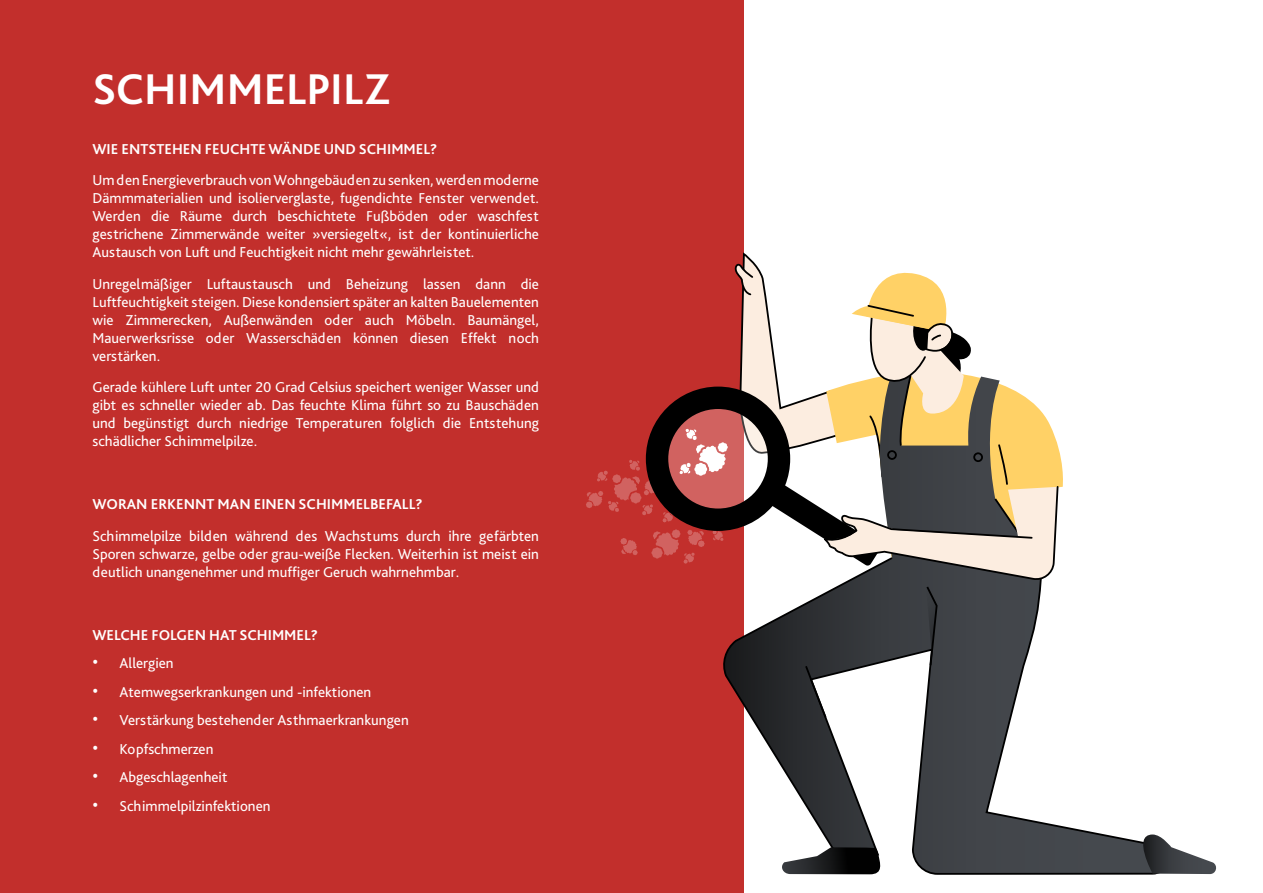
<style>
.page{position:relative;width:1263px;height:893px;background:#fff}
.page>*{position:absolute;margin:0;border:0;box-sizing:border-box;transform-origin:0 0}
.t1{font:700 45px "Bliss 2";letter-spacing:.005em;color:#fff}
.t2{font:15px/18px "Bliss Pro";color:#fff;text-align:justify}
.t3{font:700 15px "Bliss 2";color:#fff}
.s1{font-family:"Bliss 2";font-weight:300;font-size:19.5px}
</style>
<div class="page">
<div style="left:0;top:0;width:743px;height:893px;background:#c22f2c"></div>
<svg style="left:743px;top:719px;width:414px;height:156px"></svg>
<svg style="left:779px;top:847px;width:105px;height:27px"></svg>
<svg style="left:1131px;top:834px;width:86px;height:40px"></svg>
<svg style="left:586px;top:252px;width:473px;height:467px"></svg>
<h1 class="t1" style="left:92px;top:61px;width:299px">SCHIMMELPILZ</h1>
<p class="t3" style="left:92px;top:139px;width:346px">WIE ENTSTEHEN FEUCHTE WÄNDE UND SCHIMMEL?</p>
<p class="t2" style="left:92px;top:171px;width:448px">Um den Energieverbrauch von Wohngebäuden zu senken, werden moderne Dämmmaterialien und isolierverglaste, fugendichte Fenster verwendet.<br>Werden die Räume durch beschichtete Fußböden oder waschfest gestrichene Zimmerwände weiter »versiegelt«, ist der kontinuierliche Austausch von Luft und Feuchtigkeit nicht mehr gewährleistet.</p>
<p class="t2" style="left:92px;top:274px;width:448px">Unregelmäßiger Luftaustausch und Beheizung lassen dann die Luftfeuchtigkeit steigen. Diese kondensiert später an kalten Bauelementen wie Zimmerecken, Außenwänden oder auch Möbeln. Baumängel, Mauerwerksrisse oder Wasserschäden können diesen Effekt noch verstärken.</p>
<p class="t2" style="left:92px;top:378px;width:448px">Gerade kühlere Luft unter 20 Grad Celsius speichert weniger Wasser und gibt es schneller wieder ab. Das feuchte Klima führt so zu Bauschäden und begünstigt durch niedrige Temperaturen folglich die Entstehung schädlicher Schimmelpilze.</p>
<p class="t3" style="left:92px;top:495px;width:332px">WORAN ERKENNT MAN EINEN SCHIMMELBEFALL?</p>
<p class="t2" style="left:92px;top:526px;width:448px">Schimmelpilze bilden während des Wachstums durch ihre gefärbten Sporen schwarze, gelbe oder grau-weiße Flecken. Weiterhin ist meist ein deutlich unangenehmer und muffiger Geruch wahrnehmbar.</p>
<p class="t3" style="left:92px;top:625px;width:227px">WELCHE FOLGEN HAT SCHIMMEL?</p>
<p class="t2" style="left:92px;top:654px;width:83px"><span class="s1">•</span> Allergien</p>
<p class="t2" style="left:92px;top:682px;width:280px"><span class="s1">•</span> Atemwegserkrankungen und -infektionen</p>
<p class="t2" style="left:92px;top:711px;width:318px"><span class="s1">•</span> Verstärkung bestehender Asthmaerkrankungen</p>
<p class="t2" style="left:92px;top:739px;width:122px"><span class="s1">•</span> Kopfschmerzen</p>
<p class="t2" style="left:92px;top:768px;width:136px"><span class="s1">•</span> Abgeschlagenheit</p>
<p class="t2" style="left:92px;top:796px;width:179px"><span class="s1">•</span> Schimmelpilzinfektionen</p>
</div>
